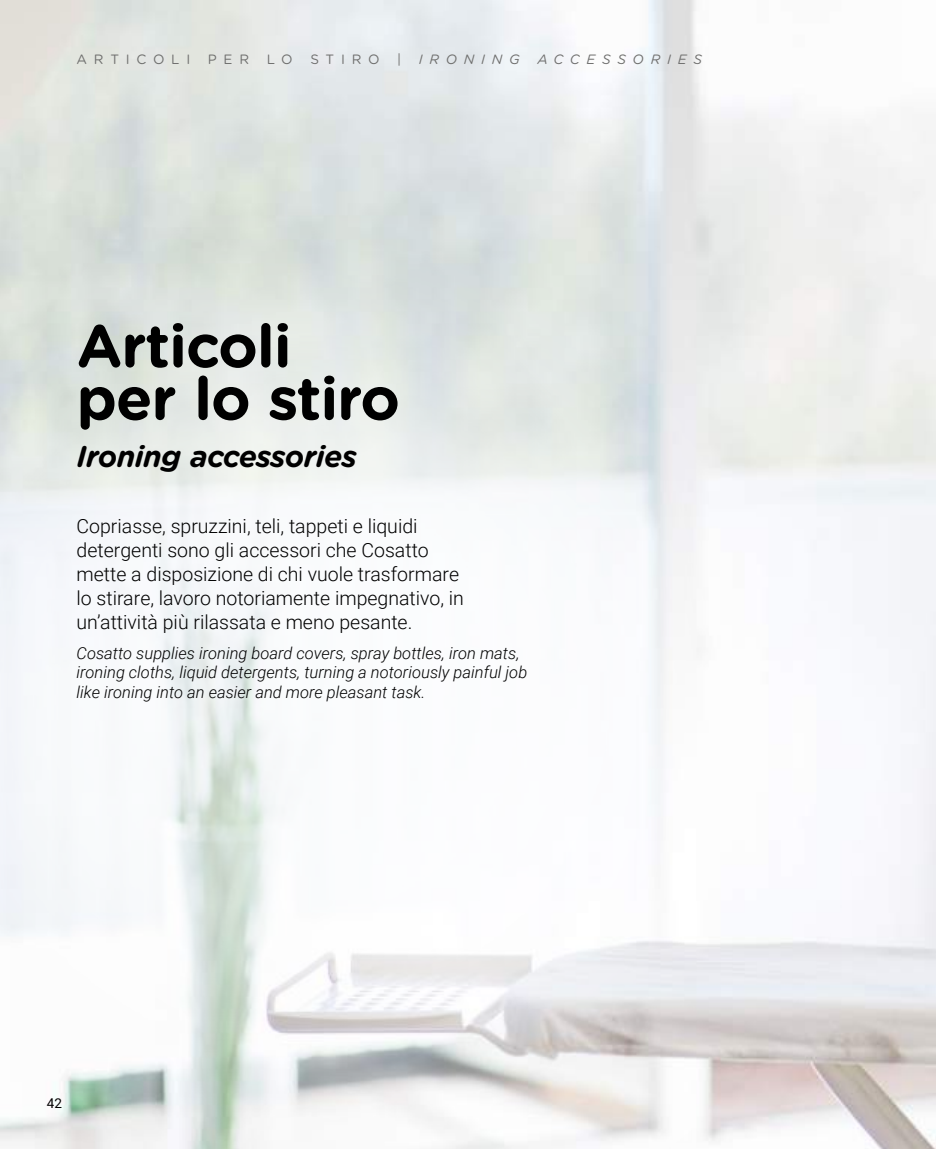
<style>
.page{position:relative;width:936px;height:1149px;background:#fff}
.page>*{position:absolute;margin:0;border:0;box-sizing:border-box;transform-origin:0 0}
.t1{font:700 60px/52.5px "Gotham Rounded";letter-spacing:-.02em;color:#000}
.t2{font:italic 700 30px "Gotham Rounded";letter-spacing:-.02em;color:#000}
.t3{font:300 19.5px/24px "Roboto";color:#000}
.t4{font:italic 300 16.5px/19.5px "Roboto";color:#000}
.t5{font:13.5px "Gotham Rounded";letter-spacing:.5em;color:#6f6f6e}
.t6{font:italic 13.5px "Gotham Rounded";letter-spacing:.5em;color:#6f6f6e}
.t7{font:13.5px "Roboto";color:#000}
</style>
<div class="page">
<p class="t5" style="left:77px;top:50px;width:115px">ARTICOLI</p>
<p class="t5" style="left:208px;top:50px;width:43px">PER</p>
<p class="t5" style="left:267px;top:50px;width:28px">L O</p>
<p class="t5" style="left:310px;top:50px;width:71px">STIRO</p>
<p class="t5" style="left:397px;top:50px;width:6px">|</p>
<p class="t6" style="left:418px;top:50px;width:103px">IRONING</p>
<p class="t6" style="left:537px;top:50px;width:166px">ACCESSORIES</p>
<h1 class="t1" style="left:77px;top:317px;width:325px">Articoli per lo stiro</h1>
<h2 class="t2" style="left:77px;top:434px;width:282px">Ironing accessories</h2>
<p class="t3" style="left:77px;top:513px;width:389px">Copriasse, spruzzini, teli, tappeti e liquidi detergenti sono gli accessori che Cosatto mette a disposizione di chi vuole trasformare lo stirare, lavoro notoriamente impegnativo, in un’attività più rilassata e meno pesante.</p>
<p class="t4" style="left:77px;top:642px;width:452px">Cosatto supplies ironing board covers, spray bottles, iron mats, ironing cloths, liquid detergents, turning a notoriously painful job like ironing into an easier and more pleasant task.</p>
<p class="t7" style="left:47px;top:1093px;width:17px">42</p>
</div>
